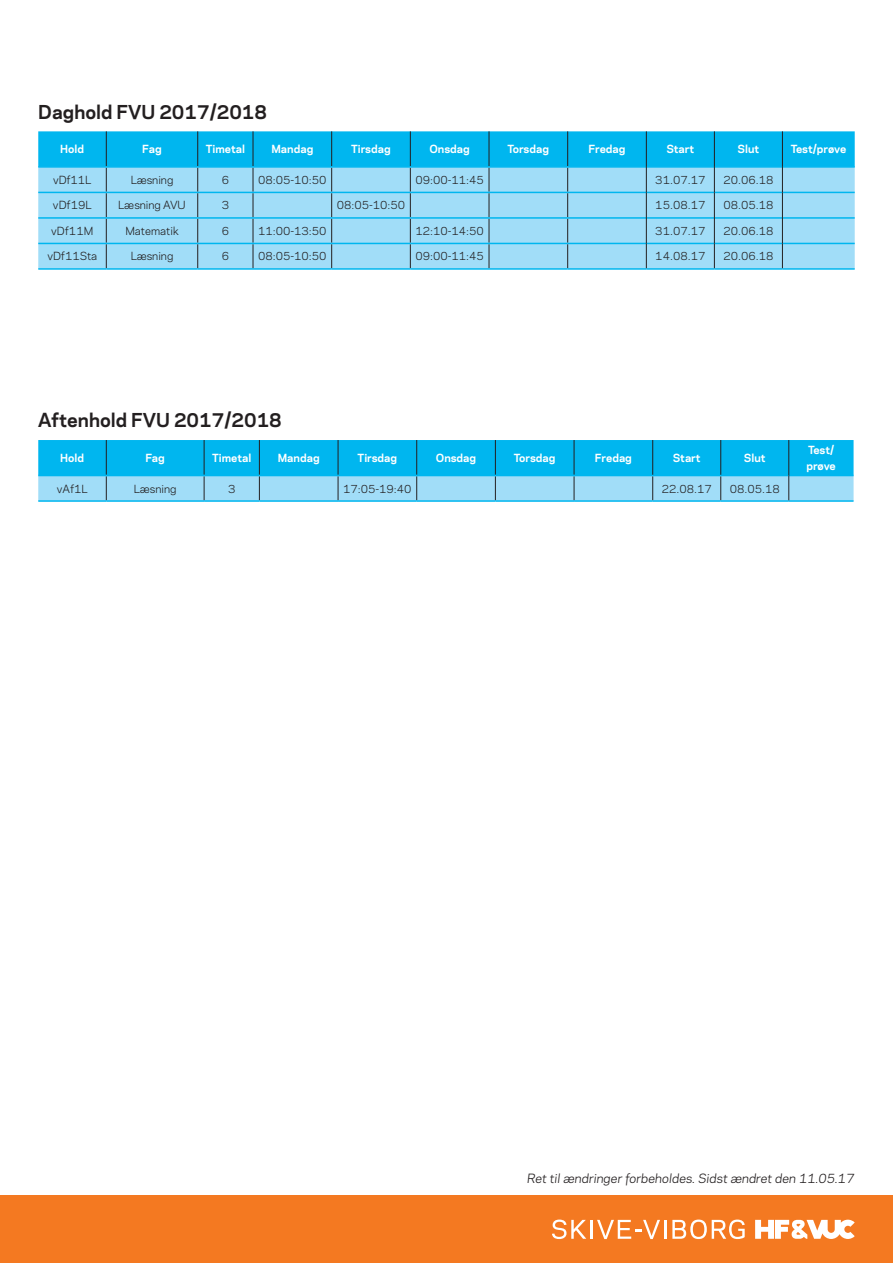
<style>
.page{position:relative;width:893px;height:1263px;background:#fff}
.page>*{position:absolute;margin:0;border:0;box-sizing:border-box;transform-origin:0 0}
.t1{font:700 18px "Polaris";color:#231f20}
.t2{font:italic 12px "Polaris";color:#231f20}
.t3{font:10.5px "Polaris";color:#231f20}
.t4{font:700 10.5px "Polaris";color:#fff}
.t5{font:700 10.5px/15px "Polaris";letter-spacing:-.02em;color:#fff}
</style>
<div class="page">
<div style="left:0;top:1196px;width:893px;height:67px;background:#f47921"></div>
<hr style="left:38px;top:268px;width:68px;height:2px;background:#00b6ef">
<hr style="left:106px;top:268px;width:92px;height:2px;background:#00b6ef">
<hr style="left:198px;top:268px;width:55px;height:2px;background:#00b6ef">
<hr style="left:253px;top:268px;width:79px;height:2px;background:#00b6ef">
<hr style="left:332px;top:268px;width:78px;height:2px;background:#00b6ef">
<hr style="left:410px;top:268px;width:79px;height:2px;background:#00b6ef">
<hr style="left:489px;top:268px;width:79px;height:2px;background:#00b6ef">
<hr style="left:568px;top:268px;width:78px;height:2px;background:#00b6ef">
<hr style="left:646px;top:268px;width:68px;height:2px;background:#00b6ef">
<hr style="left:714px;top:268px;width:68px;height:2px;background:#00b6ef">
<hr style="left:782px;top:268px;width:73px;height:2px;background:#00b6ef">
<svg style="left:38px;top:131px;width:817px;height:137px;background:#70cff2"></svg>
<svg style="left:755px;top:1220px;width:100px;height:19px"></svg>
<svg style="left:552px;top:1219px;width:34px;height:20px"></svg>
<hr style="left:590px;top:1220px;width:3px;height:19px;background:#fff">
<svg style="left:597px;top:1220px;width:63px;height:19px"></svg>
<hr style="left:664px;top:1220px;width:3px;height:19px;background:#fff">
<svg style="left:672px;top:1219px;width:73px;height:20px"></svg>
<hr style="left:38px;top:500px;width:68px;height:2px;background:#00b6ef">
<hr style="left:106px;top:500px;width:98px;height:2px;background:#00b6ef">
<hr style="left:204px;top:500px;width:55px;height:2px;background:#00b6ef">
<hr style="left:259px;top:500px;width:79px;height:2px;background:#00b6ef">
<hr style="left:338px;top:500px;width:79px;height:2px;background:#00b6ef">
<hr style="left:417px;top:500px;width:78px;height:2px;background:#00b6ef">
<hr style="left:495px;top:500px;width:79px;height:2px;background:#00b6ef">
<hr style="left:574px;top:500px;width:79px;height:2px;background:#00b6ef">
<hr style="left:653px;top:500px;width:68px;height:2px;background:#00b6ef">
<hr style="left:721px;top:500px;width:68px;height:2px;background:#00b6ef">
<hr style="left:789px;top:500px;width:64px;height:2px;background:#00b6ef">
<svg style="left:38px;top:440px;width:815px;height:61px;background:#3fc3f0"></svg>
<p class="t1" style="left:38px;top:98px;width:230px">Daghold FVU 2017/2018</p>
<p class="t4" style="left:60px;top:141px;width:25px">Hold</p>
<p class="t4" style="left:142px;top:141px;width:21px">Fag</p>
<p class="t4" style="left:206px;top:141px;width:41px">Timetal</p>
<p class="t4" style="left:271px;top:141px;width:43px">Mandag</p>
<p class="t4" style="left:351px;top:141px;width:41px">Tirsdag</p>
<p class="t4" style="left:429px;top:141px;width:42px">Onsdag</p>
<p class="t4" style="left:508px;top:141px;width:43px">Torsdag</p>
<p class="t4" style="left:588px;top:141px;width:39px">Fredag</p>
<p class="t4" style="left:666px;top:141px;width:29px">Start</p>
<p class="t4" style="left:737px;top:141px;width:23px">Slut</p>
<p class="t5" style="left:791px;top:141px;width:57px">Test/prøve</p>
<p class="t3" style="left:53px;top:172px;width:40px">vDf11L</p>
<p class="t3" style="left:131px;top:172px;width:44px">Læsning</p>
<p class="t3" style="left:222px;top:172px;width:9px">6</p>
<p class="t3" style="left:258px;top:172px;width:70px">08:05-10:50</p>
<p class="t3" style="left:415px;top:172px;width:70px">09:00-11:45</p>
<p class="t3" style="left:655px;top:172px;width:52px">31.07.17</p>
<p class="t3" style="left:723px;top:172px;width:52px">20.06.18</p>
<p class="t3" style="left:53px;top:197px;width:40px">vDf19L</p>
<p class="t3" style="left:118px;top:197px;width:69px">Læsning AVU</p>
<p class="t3" style="left:222px;top:197px;width:9px">3</p>
<p class="t3" style="left:337px;top:197px;width:70px">08:05-10:50</p>
<p class="t3" style="left:655px;top:197px;width:52px">15.08.17</p>
<p class="t3" style="left:723px;top:197px;width:52px">08.05.18</p>
<p class="t3" style="left:51px;top:223px;width:44px">vDf11M</p>
<p class="t3" style="left:125px;top:223px;width:55px">Matematik</p>
<p class="t3" style="left:222px;top:223px;width:9px">6</p>
<p class="t3" style="left:258px;top:223px;width:70px">11:00-13:50</p>
<p class="t3" style="left:415px;top:223px;width:70px">12:10-14:50</p>
<p class="t3" style="left:655px;top:223px;width:52px">31.07.17</p>
<p class="t3" style="left:723px;top:223px;width:52px">20.06.18</p>
<p class="t3" style="left:47px;top:248px;width:51px">vDf11Sta</p>
<p class="t3" style="left:131px;top:248px;width:44px">Læsning</p>
<p class="t3" style="left:222px;top:248px;width:9px">6</p>
<p class="t3" style="left:258px;top:248px;width:70px">08:05-10:50</p>
<p class="t3" style="left:415px;top:248px;width:70px">09:00-11:45</p>
<p class="t3" style="left:655px;top:248px;width:52px">14.08.17</p>
<p class="t3" style="left:723px;top:248px;width:52px">20.06.18</p>
<p class="t1" style="left:38px;top:407px;width:245px">Aftenhold FVU 2017/2018</p>
<p class="t4" style="left:60px;top:450px;width:25px">Hold</p>
<p class="t4" style="left:145px;top:450px;width:21px">Fag</p>
<p class="t4" style="left:212px;top:450px;width:41px">Timetal</p>
<p class="t4" style="left:278px;top:450px;width:43px">Mandag</p>
<p class="t4" style="left:358px;top:450px;width:41px">Tirsdag</p>
<p class="t4" style="left:436px;top:450px;width:42px">Onsdag</p>
<p class="t4" style="left:514px;top:450px;width:43px">Torsdag</p>
<p class="t4" style="left:595px;top:450px;width:39px">Fredag</p>
<p class="t4" style="left:673px;top:450px;width:29px">Start</p>
<p class="t4" style="left:744px;top:450px;width:23px">Slut</p>
<p class="t5" style="left:806px;top:442px;width:31px">Test/ prøve</p>
<p class="t3" style="left:57px;top:481px;width:32px">vAf1L</p>
<p class="t3" style="left:134px;top:481px;width:44px">Læsning</p>
<p class="t3" style="left:228px;top:481px;width:9px">3</p>
<p class="t3" style="left:343px;top:481px;width:70px">17:05-19:40</p>
<p class="t3" style="left:662px;top:481px;width:52px">22.08.17</p>
<p class="t3" style="left:730px;top:481px;width:52px">08.05.18</p>
<p class="t2" style="left:527px;top:1169px;width:329px">Ret til ændringer forbeholdes. Sidst ændret den 11.05.17</p>
</div>
